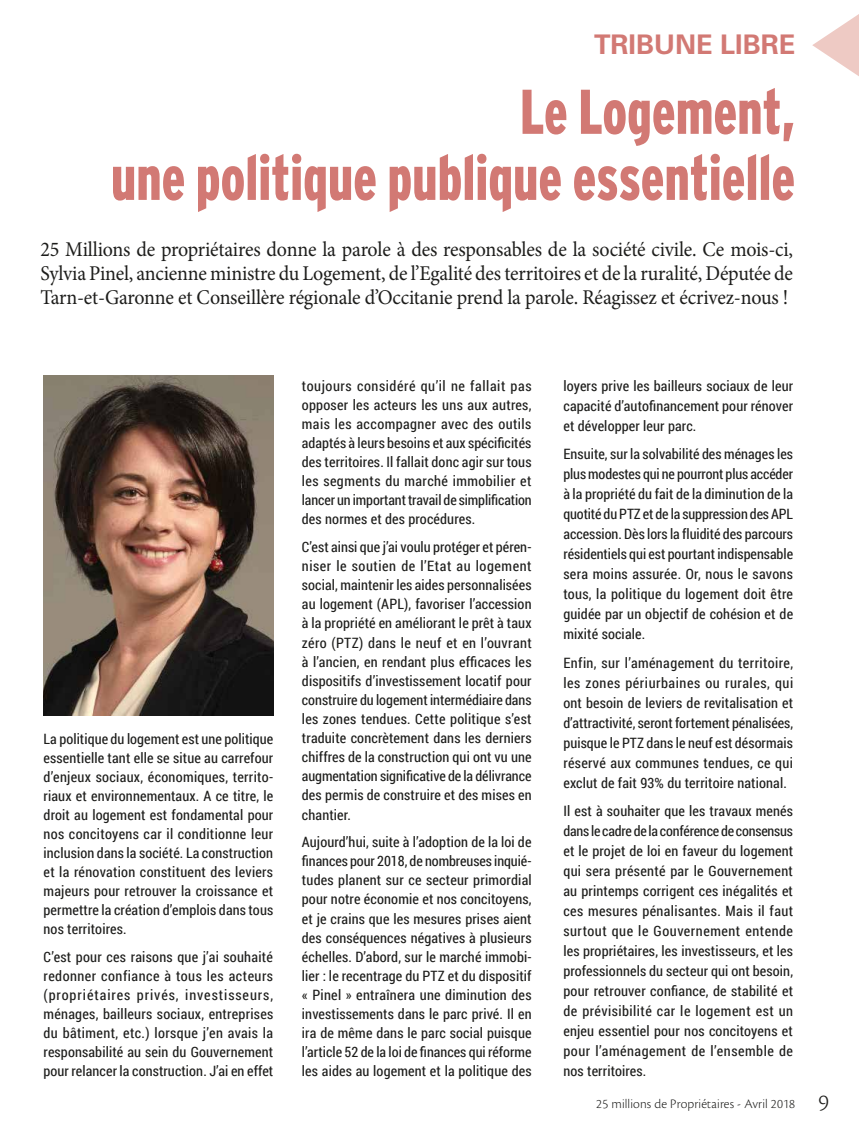
<style>
.page{position:relative;width:859px;height:1136px;background:#fff}
.page>*{position:absolute;margin:0;border:0;box-sizing:border-box;transform-origin:0 0}
.t1{font:900 condensed 63px/66px "Interstate";color:#d27974;text-align:right;scale:.85 1}
.t2{font:700 27px "Univers LT Std";color:#d27974}
.t3{font:21px/24px "Minion Pro";letter-spacing:-.01em;color:#1d1d1b;text-align:justify;scale:.95 1}
.t4{font:14.25px/19px "Roboto Condensed";letter-spacing:.01em;color:#1d1d1b;text-align:justify}
.t5{font:300 13.5px "Cronos Pro";letter-spacing:.01em;color:#1d1d1b}
.s1{font-size:24px}
</style>
<div class="page">
<svg style="left:812px;top:14px;width:47px;height:62px"></svg>
<img style="left:44px;top:376px;width:229px;height:339px">
<h2 class="t2" style="left:594px;top:28px;width:203px">TRIBUNE LIBRE</h2>
<h1 class="t1" style="left:111px;top:78px;width:806px">Le Logement,<br>une politique publique essentielle</h1>
<p class="t3" style="left:40px;top:237px;width:794px">25 Millions de propriétaires donne la parole à des responsables de la société civile. Ce mois-ci, Sylvia Pinel, ancienne ministre du Logement, de l’Egalité des territoires et de la ruralité, Députée de Tarn-et-Garonne et Conseillère régionale d’Occitanie prend la parole. Réagissez et écrivez-nous !</p>
<p class="t4" style="left:44px;top:728px;width:231px">La politique du logement est une politique essentielle tant elle se situe au carrefour d’enjeux sociaux, économiques, territo&shy;riaux et environnementaux. A ce titre, le droit au logement est fondamental pour nos concitoyens car il conditionne leur inclusion dans la société. La construction et la rénovation constituent des leviers majeurs pour retrouver la croissance et permettre la création d’emplois dans tous nos territoires.</p>
<p class="t4" style="left:44px;top:946px;width:231px">C’est pour ces raisons que j’ai souhaité redonner confiance à tous les acteurs (propriétaires privés, investisseurs, ménages, bailleurs sociaux, entreprises du bâtiment, etc.) lorsque j’en avais la responsabilité au sein du Gouvernement pour relancer la construction. J’ai en effet</p>
<p class="t4" style="left:302px;top:375px;width:231px">toujours considéré qu’il ne fallait pas opposer les acteurs les uns aux autres, mais les accompagner avec des outils adaptés à leurs besoins et aux spécificités des territoires. Il fallait donc agir sur tous les segments du marché immobilier et lancer un important travail de simplification des normes et des procédures.</p>
<p class="t4" style="left:302px;top:537px;width:231px">C’est ainsi que j’ai voulu protéger et péren&shy;niser le soutien de l’Etat au logement social, maintenir les aides personnalisées au logement (APL), favoriser l’accession à la propriété en améliorant le prêt à taux zéro (PTZ) dans le neuf et en l’ouvrant à l’ancien, en rendant plus efficaces les dispositifs d’investissement locatif pour construire du logement intermédiaire dans les zones tendues. Cette politique s’est traduite concrètement dans les derniers chiffres de la construction qui ont vu une augmentation significative de la délivrance des permis de construire et des mises en chantier.</p>
<p class="t4" style="left:302px;top:832px;width:231px">Aujourd’hui, suite à l’adoption de la loi de finances pour 2018, de nombreuses inquié&shy;tudes planent sur ce secteur primordial pour notre économie et nos concitoyens, et je crains que les mesures prises aient des conséquences négatives à plusieurs échelles. D’abord, sur le marché immobi&shy;lier : le recentrage du PTZ et du dispositif « Pinel » entraînera une diminution des investissements dans le parc privé. Il en ira de même dans le parc social puisque l’article 52 de la loi de finances qui réforme les aides au logement et la politique des</p>
<p class="t4" style="left:563px;top:375px;width:231px;line-height:20px">loyers prive les bailleurs sociaux de leur capacité d’autofinancement pour rénover et développer leur parc.</p>
<p class="t4" style="left:563px;top:443px;width:231px;line-height:20px">Ensuite, sur la solvabilité des ménages les plus modestes qui ne pourront plus accéder à la propriété du fait de la diminution de la quotité du PTZ et de la suppression des APL accession. Dès lors la fluidité des parcours résidentiels qui est pourtant indispensable sera moins assurée. Or, nous le savons tous, la politique du logement doit être guidée par un objectif de cohésion et de mixité sociale.</p>
<p class="t4" style="left:563px;top:652px;width:231px;line-height:20px">Enfin, sur l’aménagement du territoire, les zones périurbaines ou rurales, qui ont besoin de leviers de revitalisation et d’attractivité, seront fortement pénalisées, puisque le PTZ dans le neuf est désormais réservé aux communes tendues, ce qui exclut de fait 93% du territoire national.</p>
<p class="t4" style="left:563px;top:800px;width:231px;line-height:20px">Il est à souhaiter que les travaux menés dans le cadre de la conférence de consensus et le projet de loi en faveur du logement qui sera présenté par le Gouvernement au printemps corrigent ces inégalités et ces mesures pénalisantes. Mais il faut surtout que le Gouvernement entende les propriétaires, les investisseurs, et les professionnels du secteur qui ont besoin, pour retrouver confiance, de stabilité et de prévisibilité car le logement est un enjeu essentiel pour nos concitoyens et pour l’aménagement de l’ensemble de nos territoires.</p>
<p class="t5" style="left:596px;top:1096px;width:234px">25 millions de Propriétaires - Avril 2018 <span class="s1">9</span></p>
</div>
